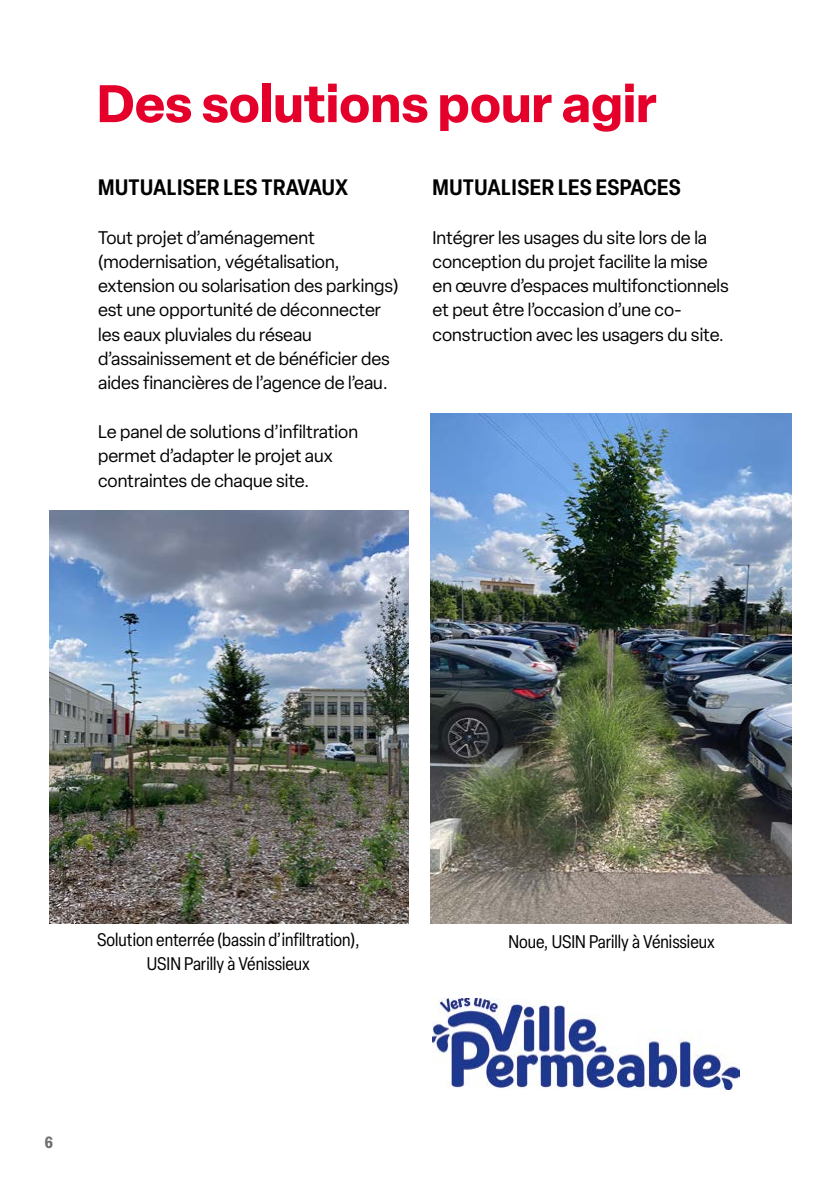
<style>
.page{position:relative;width:840px;height:1191px;background:#fff}
.page>*{position:absolute;margin:0;border:0;box-sizing:border-box;transform-origin:0 0}
.t1{font:700 52px "Elza";color:#e4002b}
.t2{font:600 condensed 22px "Elza";letter-spacing:.02em;color:#000}
.t3{font:18px/24.2px "Elza";color:#000}
.t4{font:condensed 18px/24px "Elza";color:#000;text-align:center}
.t5{font:700 condensed 16px "Elza";color:#6e6e6e}
</style>
<div class="page">
<img style="left:50px;top:511px;width:358px;height:412px">
<img style="left:430px;top:413px;width:360px;height:510px">
<img style="left:432px;top:998px;width:307px;height:91px">
<p class="t1" style="left:97px;top:66px;width:561px">Des solutions pour agir</p>
<p class="t2" style="left:98px;top:172px;width:251px">MUTUALISER LES TRAVAUX</p>
<p class="t3" style="left:98px;top:225px;width:302px">Tout projet d’aménagement (modernisation, végétalisation, extension ou solarisation des parkings) est une opportunité de déconnecter les eaux pluviales du réseau d’assainissement et de bénéficier des aides financières de l’agence de l’eau.</p>
<p class="t3" style="left:98px;top:419px;width:261px">Le panel de solutions d’infiltration permet d’adapter le projet aux contraintes de chaque site.</p>
<p class="t2" style="left:432px;top:172px;width:249px">MUTUALISER LES ESPACES</p>
<p class="t3" style="left:432px;top:225px;width:298px">Intégrer les usages du site lors de la conception du projet facilite la mise en œuvre d’espaces multifonctionnels et peut être l’occasion d’une co&shy;construction avec les usagers du site.</p>
<p class="t4" style="left:97px;top:927px;width:264px">Solution enterrée (bassin d’infiltration),<br>USIN Parilly à Vénissieux</p>
<p class="t4" style="left:508px;top:929px;width:207px">Noue, USIN Parilly à Vénissieux</p>
<p class="t5" style="left:45px;top:1131px;width:10px">6</p>
</div>
